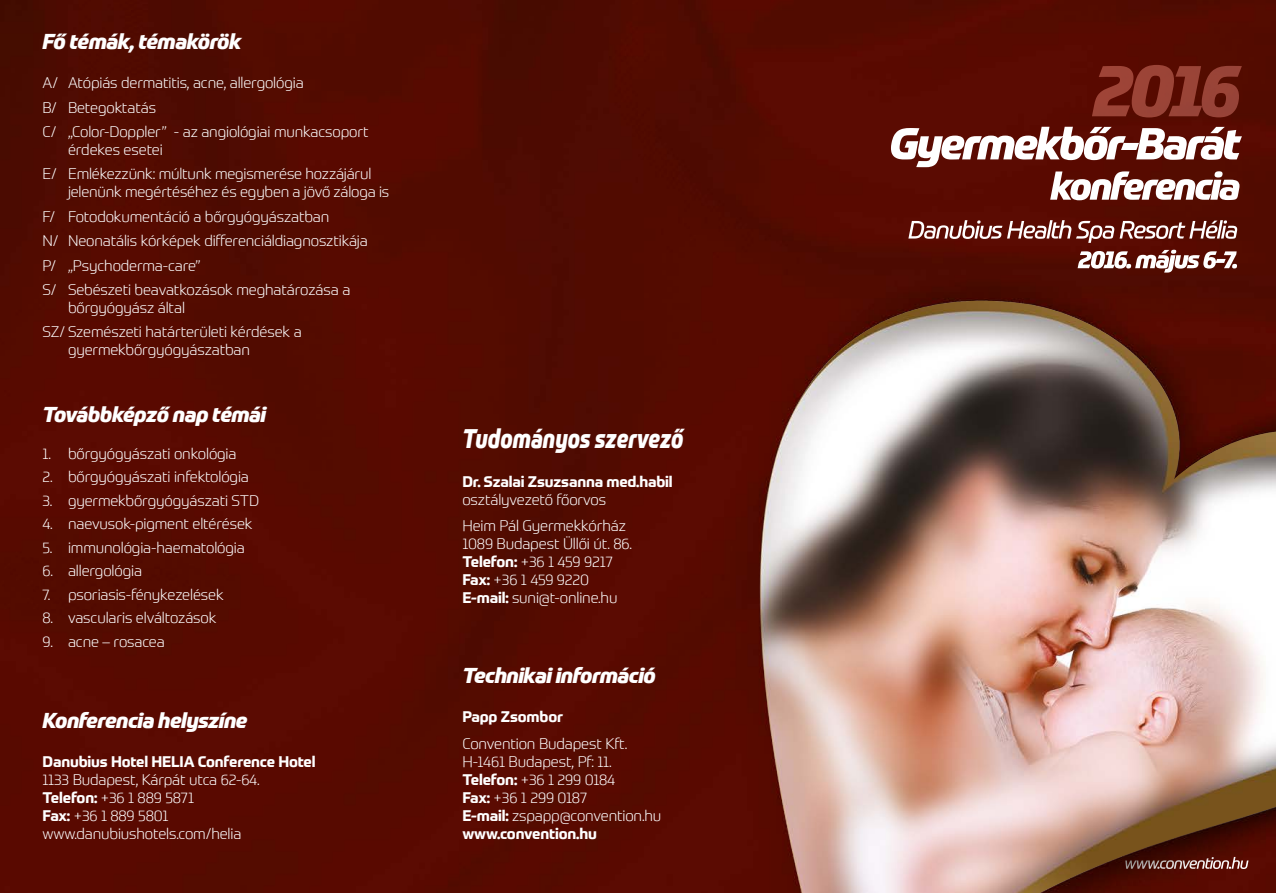
<style>
.page{position:relative;width:1276px;height:893px;background:#fff}
.page>*{position:absolute;margin:0;border:0;box-sizing:border-box;transform-origin:0 0}
.t1{font:italic 800 26.25px "Prometo";color:#fff;scale:.8 1}
.t2{font:italic 800 21px "Prometo";letter-spacing:-.025em;color:#fff}
.t3{font:300 15px/18px "Prometo";letter-spacing:-.01em;color:#fff}
.t4{font:700 15px "Prometo";letter-spacing:-.01em;color:#fff}
.s1{font-weight:700}
</style>
<div class="page">
<img style="left:0;top:0;width:1276px;height:893px">
<img style="left:747px;top:301px;width:529px;height:592px">
<h2 class="t2" style="left:43px;top:28px;width:201px">Fő témák, témakörök</h2>
<p class="t3" style="left:43px;top:71px;width:328px;line-height:24.3px">A/ Atópiás dermatitis, acne, allergológia<br>B/ Betegoktatás<br>C/ „Color-Doppler” - az angiológiai munkacsoport</p>
<p class="t3" style="left:43px;top:137px;width:330px;line-height:24.3px;text-indent:26px">érdekes esetei<br>E/ Emlékezzünk: múltunk megismerése hozzájárul</p>
<p class="t3" style="left:43px;top:180px;width:348px;line-height:24.3px;text-indent:26px">jelenünk megértéséhez és egyben a jövő záloga is F/ Fotodokumentáció a bőrgyógyászatban<br>N/ Neonatális kórképek differenciáldiagnosztikája<br>P/ „Psychoderma-care”<br>S/ Sebészeti beavatkozások meghatározása a</p>
<p class="t3" style="left:43px;top:295px;width:261px;line-height:24.3px;text-indent:26px">bőrgyógyász által<br>SZ/ Szemészeti határterületi kérdések a</p>
<p class="t3" style="left:68px;top:341px;width:184px">gyermekbőrgyógyászatban</p>
<h2 class="t2" style="left:43px;top:402px;width:225px">Továbbképző nap témái</h2>
<p class="t3" style="left:43px;top:444px;width:196px">1. bőrgyógyászati onkológia</p>
<p class="t3" style="left:43px;top:468px;width:208px">2. bőrgyógyászati infektológia</p>
<p class="t3" style="left:43px;top:491px;width:218px">3. gyermekbőrgyógyászati STD</p>
<p class="t3" style="left:43px;top:515px;width:211px">4. naevusok-pigment eltérések</p>
<p class="t3" style="left:43px;top:538px;width:204px">5. immunológia-haematológia</p>
<p class="t3" style="left:43px;top:562px;width:101px">6. allergológia</p>
<p class="t3" style="left:43px;top:585px;width:183px">7. psoriasis-fénykezelések</p>
<p class="t3" style="left:43px;top:609px;width:175px">8. vascularis elváltozások</p>
<p class="t3" style="left:43px;top:632px;width:124px">9. acne – rosacea</p>
<h2 class="t2" style="left:43px;top:707px;width:206px">Konferencia helyszíne</h2>
<p class="t4" style="left:43px;top:752px;width:275px">Danubius Hotel HELIA Conference Hotel</p>
<p class="t3" style="left:43px;top:770px;width:219px">1133 Budapest, Kárpát utca 62-64.<br><span class="s1">Telefon:</span> +36 1 889 5871<br><span class="s1">Fax:</span> +36 1 889 5801 www.danubiushotels.com/helia</p>
<h1 class="t1" style="left:462px;top:422px;width:278px">Tudományos szervező</h1>
<p class="t4" style="left:462px;top:472px;width:212px">Dr. Szalai Zsuzsanna med.habil</p>
<p class="t3" style="left:462px;top:486px;width:165px;line-height:26.5px">osztályvezető főorvos<br>Heim Pál Gyermekkórház</p>
<p class="t3" style="left:462px;top:535px;width:171px">1089 Budapest Üllői út. 86.<br><span class="s1">Telefon:</span> +36 1 459 9217<br><span class="s1">Fax:</span> +36 1 459 9220<br><span class="s1">E-mail:</span> suni@t-online.hu</p>
<h2 class="t2" style="left:462px;top:662px;width:195px">Technikai információ</h2>
<p class="t4" style="left:462px;top:708px;width:102px">Papp Zsombor</p>
<p class="t3" style="left:462px;top:734px;width:200px">Convention Budapest Kft.<br>H-1461 Budapest, Pf: 11.<br><span class="s1">Telefon:</span> +36 1 299 0184<br><span class="s1">Fax:</span> +36 1 299 0187<br><span class="s1">E-mail:</span> zspapp@convention.hu <span class="s1">www.convention.hu</span></p>
</div>
